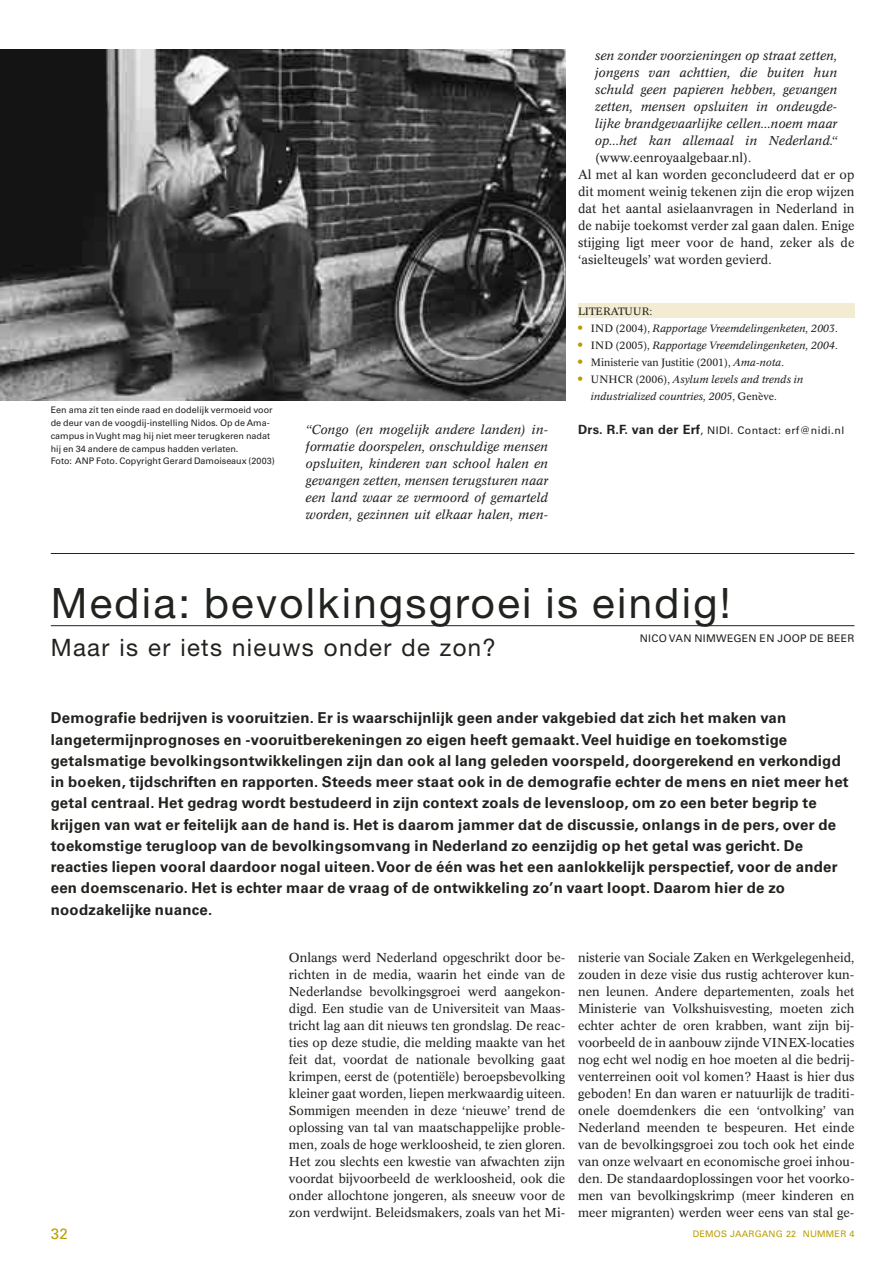
<style>
.page{position:relative;width:893px;height:1263px;background:#fff}
.page>*{position:absolute;margin:0;border:0;box-sizing:border-box;transform-origin:0 0}
.t1{font:42px "Helvetica Neue";letter-spacing:.055em;color:#20231e}
.t2{font:24px "Helvetica Neue";letter-spacing:.055em;color:#20231e}
.t3{font:700 15px/21.3px "Univers";letter-spacing:.015em;color:#20231e}
.t4{font:15px "Univers";color:#ba9d00}
.t5{font:12.75px/17px "Concorde BE";letter-spacing:.005em;color:#20231e;text-align:justify}
.t6{font:italic 12.75px/17px "Concorde BE";letter-spacing:.005em;color:#20231e;text-align:justify}
.t7{font:italic 10.5px/17px "Concorde BE";color:#20231e}
.t8{font:10.5px "Univers";letter-spacing:.03em;color:#20231e}
.t9{font:10.5px "Concorde BE";color:#20231e}
.t10{font:9px/12.8px "Univers";color:#20231e}
.t11{font:9px "Univers";letter-spacing:.02em;color:#ba9d00}
.s1{font-family:"Univers";font-style:normal;font-size:12px;color:#ba9d00}
.s2{font-style:normal}
.s3{font-family:"Univers";font-size:12px;color:#ba9d00}
.s4{font-style:italic}
.s5{font-weight:700;font-size:12.75px}
</style>
<div class="page">
<svg style="left:0;top:49px;width:855px;height:578px"></svg>
<p class="t10" style="left:51px;top:404px;width:225px">Een ama zit ten einde raad en dodelijk vermoeid voor de deur van de voogdij-instelling Nidos. Op de Ama&shy;campus in Vught mag hij niet meer terugkeren nadat hij en 34 andere de campus hadden verlaten.<br>Foto: ANP Foto. Copyright Gerard Damoiseaux (2003)</p>
<p class="t6" style="left:306px;top:423px;width:244px">“Congo (en mogelijk andere landen) in&shy;formatie doorspelen, onschuldige mensen opsluiten, kinderen van school halen en gevangen zetten, mensen terugsturen naar een land waar ze vermoord of gemarteld worden, gezinnen uit elkaar halen, men-</p>
<p class="t6" style="left:595px;top:48px;width:244px">sen zonder voorzieningen op straat zetten, jongens van achttien, die buiten hun schuld geen papieren hebben, gevangen zetten, mensen opsluiten in ondeugde&shy;lijke brandgevaarlijke cellen...noem maar op...het kan allemaal in Nederland.“</p>
<p class="t5" style="left:578px;top:150px;width:278px;text-align:left;text-indent:17px">(www.eenroyaalgebaar.nl).<br>Al met al kan worden geconcludeerd dat er op dit moment weinig tekenen zijn die erop wijzen dat het aantal asielaanvragen in Nederland in de nabije toekomst verder zal gaan dalen. Enige stijging ligt meer voor de hand, zeker als de ‘asielteugels’ wat worden gevierd.</p>
<p class="t9" style="left:578px;top:307px;width:76px">LITERATUUR:</p>
<p class="t7" style="left:578px;top:321px;width:261px"><span class="s1">•</span> <span class="s2">IND (2004),</span> Rapportage Vreemdelingenketen, 2003<span class="s2">.</span></p>
<p class="t7" style="left:578px;top:338px;width:261px"><span class="s1">•</span> <span class="s2">IND (2005),</span> Rapportage Vreemdelingenketen, 2004<span class="s2">.</span></p>
<p class="t9" style="left:578px;top:358px;width:208px"><span class="s3">•</span> Ministerie van Justitie (2001), <span class="s4">Ama-nota</span>.</p>
<p class="t7" style="left:591px;top:372px;width:214px;text-indent:-13px"><span class="s1">•</span> <span class="s2">UNHCR (2006),</span> Asylum levels and trends in industrialized countries, 2005<span class="s2">, Genève.</span></p>
<p class="t8" style="left:578px;top:427px;width:268px"><span class="s5">Drs. R.F. van der Erf</span>, NIDI. Contact: erf@nidi.nl</p>
<h1 class="t1" style="left:51px;top:587px;width:681px">Media: bevolkingsgroei is eindig!</h1>
<h2 class="t2" style="left:51px;top:638px;width:447px">Maar is er iets nieuws onder de zon?</h2>
<p class="t8" style="left:640px;top:634px;width:216px">NICO VAN NIMWEGEN EN JOOP DE BEER</p>
<p class="t3" style="left:51px;top:709px;width:799px">Demografie bedrijven is vooruitzien. Er is waarschijnlijk geen ander vakgebied dat zich het maken van langetermijnprognoses en -vooruitberekeningen zo eigen heeft gemaakt.Veel huidige en toekomstige getalsmatige bevolkingsontwikkelingen zijn dan ook al lang geleden voorspeld, doorgerekend en verkondigd in boeken, tijdschriften en rapporten. Steeds meer staat ook in de demografie echter de mens en niet meer het getal centraal. Het gedrag wordt bestudeerd in zijn context zoals de levensloop, om zo een beter begrip te krijgen van wat er feitelijk aan de hand is. Het is daarom jammer dat de discussie, onlangs in de pers, over de toekomstige terugloop van de bevolkingsomvang in Nederland zo eenzijdig op het getal was gericht. De reacties liepen vooral daardoor nogal uiteen.Voor de één was het een aanlokkelijk perspectief, voor de ander een doemscenario. Het is echter maar de vraag of de ontwikkeling zo’n vaart loopt. Daarom hier de zo noodzakelijke nuance.</p>
<p class="t5" style="left:289px;top:950px;width:278px">Onlangs werd Nederland opgeschrikt door be&shy;richten in de media, waarin het einde van de Nederlandse bevolkingsgroei werd aangekon&shy;digd. Een studie van de Universiteit van Maas&shy;tricht lag aan dit nieuws ten grondslag. De reac&shy;ties op deze studie, die melding maakte van het feit dat, voordat de nationale bevolking gaat krimpen, eerst de (potentiële) beroepsbevolking kleiner gaat worden, liepen merkwaardig uiteen.<br>Sommigen meenden in deze ‘nieuwe’ trend de oplossing van tal van maatschappelijke proble&shy;men, zoals de hoge werkloosheid, te zien gloren.<br>Het zou slechts een kwestie van afwachten zijn voordat bijvoorbeeld de werkloosheid, ook die onder allochtone jongeren, als sneeuw voor de zon verdwijnt. Beleidsmakers, zoals van het Mi-</p>
<p class="t5" style="left:578px;top:950px;width:278px">nisterie van Sociale Zaken en Werkgelegenheid, zouden in deze visie dus rustig achterover kun&shy;nen leunen. Andere departementen, zoals het Ministerie van Volkshuisvesting, moeten zich echter achter de oren krabben, want zijn bij&shy;voorbeeld de in aanbouw zijnde VINEX-locaties nog echt wel nodig en hoe moeten al die bedrij&shy;venterreinen ooit vol komen? Haast is hier dus geboden! En dan waren er natuurlijk de traditi&shy;onele doemdenkers die een ‘ontvolking’ van Nederland meenden te bespeuren. Het einde van de bevolkingsgroei zou toch ook het einde van onze welvaart en economische groei inhou&shy;den. De standaardoplossingen voor het voorko&shy;men van bevolkingskrimp (meer kinderen en meer migranten) werden weer eens van stal ge-</p>
<p class="t4" style="left:51px;top:1228px;width:19px">32</p>
<p class="t11" style="left:693px;top:1231px;width:163px">DEMOS JAARGANG 22 NUMMER 4</p>
</div>
